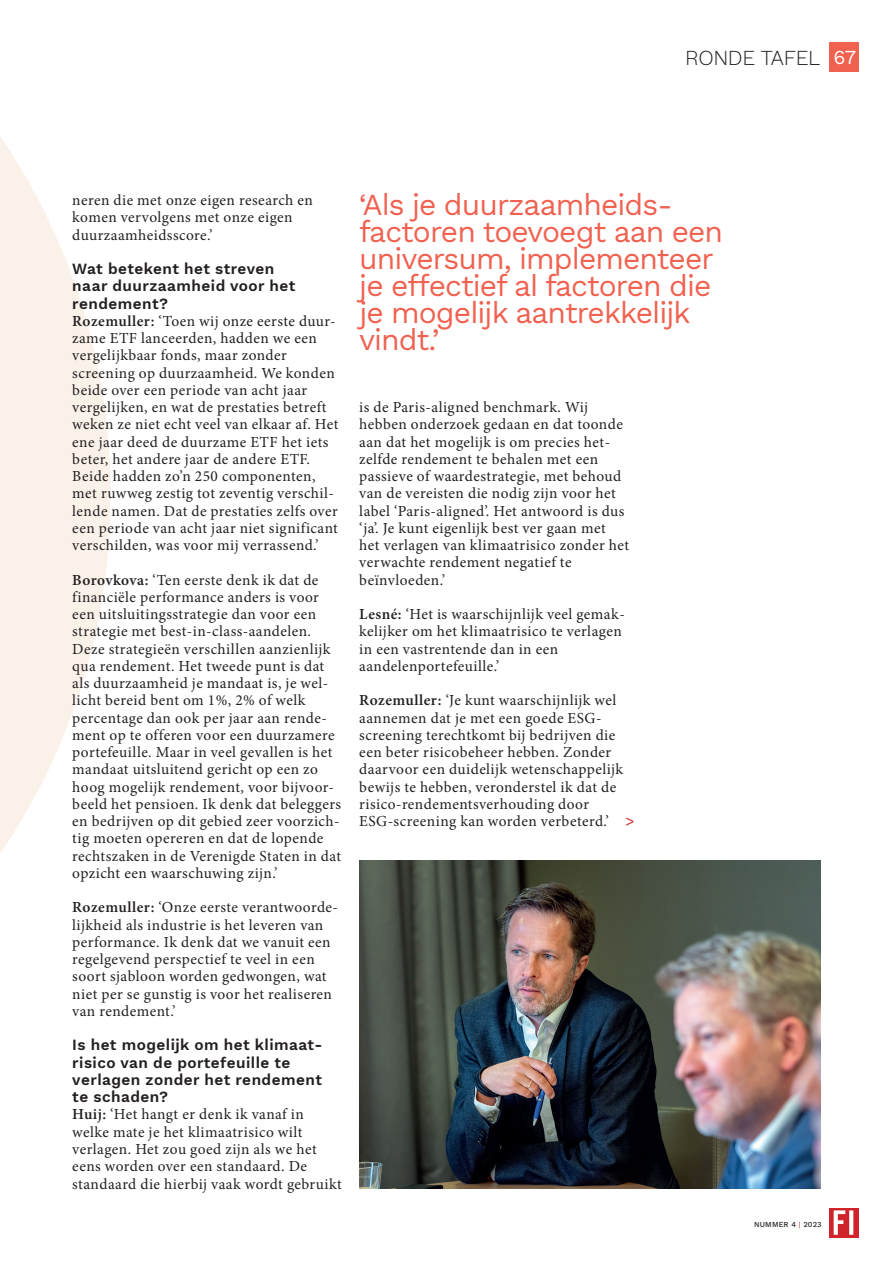
<style>
.page{position:relative;width:893px;height:1263px;background:#fff}
.page>*{position:absolute;margin:0;border:0;box-sizing:border-box;transform-origin:0 0}
.t1{font:30px/27px "Work Sans";letter-spacing:-.03em;color:#f16150}
.t2{font:300 21px "Work Sans";letter-spacing:-.015em;color:#231f20}
.t3{font:15.3px/17.2px "Minion Pro";letter-spacing:.03em;color:#231f20}
.t4{font:600 15.3px/17.2px "Work Sans";letter-spacing:.03em;color:#231f20}
.t5{font:15px "Work Sans";color:#d1232a}
.t6{font:500 7.5px "Work Sans";letter-spacing:.02em;color:#231f20}
.s1{font-weight:400;font-size:19.5px;color:#fff}
.s2{font-weight:600}
.s3{font-weight:400;color:#d1232a}
</style>
<div class="page">
<svg style="left:0;top:137px;width:111px;height:716px;fill:#faf1e9"></svg>
<svg style="left:829px;top:1208px;width:30px;height:29px"></svg>
<svg style="left:834px;top:1210px;width:19px;height:25px"></svg>
<div style="left:829px;top:43px;width:30px;height:29px;background:#f16150"></div>
<img style="left:359px;top:861px;width:462px;height:327px">
<h2 class="t2" style="left:685px;top:42px;width:173px">RONDE TAFEL <span class="s1">67</span></h2>
<p class="t3" style="left:72px;top:192px;width:242px">neren die met onze eigen research en komen vervolgens met onze eigen duurzaamheidsscore.’</p>
<p class="t4" style="left:72px;top:260px;width:225px">Wat betekent het streven naar duurzaamheid voor het rendement?</p>
<p class="t3" style="left:72px;top:312px;width:268px"><span class="s2">Rozemuller:</span> ‘Toen wij onze eerste duur&shy;zame ETF lanceerden, hadden we een vergelijkbaar fonds, maar zonder screening op duurzaamheid. We konden beide over een periode van acht jaar vergelijken, en wat de prestaties betreft weken ze niet echt veel van elkaar af. Het ene jaar deed de duurzame ETF het iets beter, het andere jaar de andere ETF.<br>Beide hadden zo’n 250 componenten, met ruwweg zestig tot zeventig verschil&shy;lende namen. Dat de prestaties zelfs over een periode van acht jaar niet significant verschilden, was voor mij verrassend.’</p>
<p class="t3" style="left:72px;top:571px;width:270px"><span class="s2">Borovkova:</span> ‘Ten eerste denk ik dat de financiële performance anders is voor een uitsluitingsstrategie dan voor een strategie met best-in-class-aandelen.<br>Deze strategieën verschillen aanzienlijk qua rendement. Het tweede punt is dat als duurzaamheid je mandaat is, je wel&shy;licht bereid bent om 1%, 2% of welk percentage dan ook per jaar aan rende&shy;ment op te offeren voor een duurzamere portefeuille. Maar in veel gevallen is het mandaat uitsluitend gericht op een zo hoog mogelijk rendement, voor bijvoor&shy;beeld het pensioen. Ik denk dat beleggers en bedrijven op dit gebied zeer voorzich&shy;tig moeten opereren en dat de lopende rechtszaken in de Verenigde Staten in dat opzicht een waarschuwing zijn.’</p>
<p class="t3" style="left:72px;top:899px;width:267px"><span class="s2">Rozemuller:</span> ‘Onze eerste verantwoorde&shy;lijkheid als industrie is het leveren van performance. Ik denk dat we vanuit een regelgevend perspectief te veel in een soort sjabloon worden gedwongen, wat niet per se gunstig is voor het realiseren van rendement.’</p>
<p class="t4" style="left:72px;top:1036px;width:252px">Is het mogelijk om het klimaat&shy;risico van de portefeuille te verlagen zonder het rendement te schaden?</p>
<p class="t3" style="left:72px;top:1106px;width:271px"><span class="s2">Huij:</span> ‘Het hangt er denk ik vanaf in welke mate je het klimaatrisico wilt verlagen. Het zou goed zijn als we het eens worden over een standaard. De standaard die hierbij vaak wordt gebruikt</p>
<h1 class="t1" style="left:359px;top:190px;width:365px">‘Als je duurzaamheids&shy;factoren toevoegt aan een universum, implementeer je effectief al factoren die je mogelijk aantrekkelijk vindt.’</h1>
<p class="t3" style="left:359px;top:399px;width:271px">is de Paris-aligned benchmark. Wij hebben onderzoek gedaan en dat toonde aan dat het mogelijk is om precies het&shy;zelfde rendement te behalen met een passieve of waardestrategie, met behoud van de vereisten die nodig zijn voor het label ‘Paris-aligned’. Het antwoord is dus ‘ja’. Je kunt eigenlijk best ver gaan met het verlagen van klimaatrisico zonder het verwachte rendement negatief te beïnvloeden.’</p>
<p class="t3" style="left:359px;top:606px;width:267px"><span class="s2">Lesné:</span> ‘Het is waarschijnlijk veel gemak&shy;kelijker om het klimaatrisico te verlagen in een vastrentende dan in een aandelenportefeuille.’</p>
<p class="t3" style="left:359px;top:692px;width:265px"><span class="s2">Rozemuller:</span> ‘Je kunt waarschijnlijk wel aannemen dat je met een goede ESG&shy;screening terechtkomt bij bedrijven die een beter risicobeheer hebben. Zonder daarvoor een duidelijk wetenschappelijk bewijs te hebben, veronderstel ik dat de risico-rendementsverhouding door ESG-screening kan worden verbeterd.’</p>
<p class="t5" style="left:625px;top:810px;width:11px">&gt;</p>
<p class="t6" style="left:754px;top:1219px;width:69px">NUMMER 4 <span class="s3">|</span> 2023</p>
</div>
